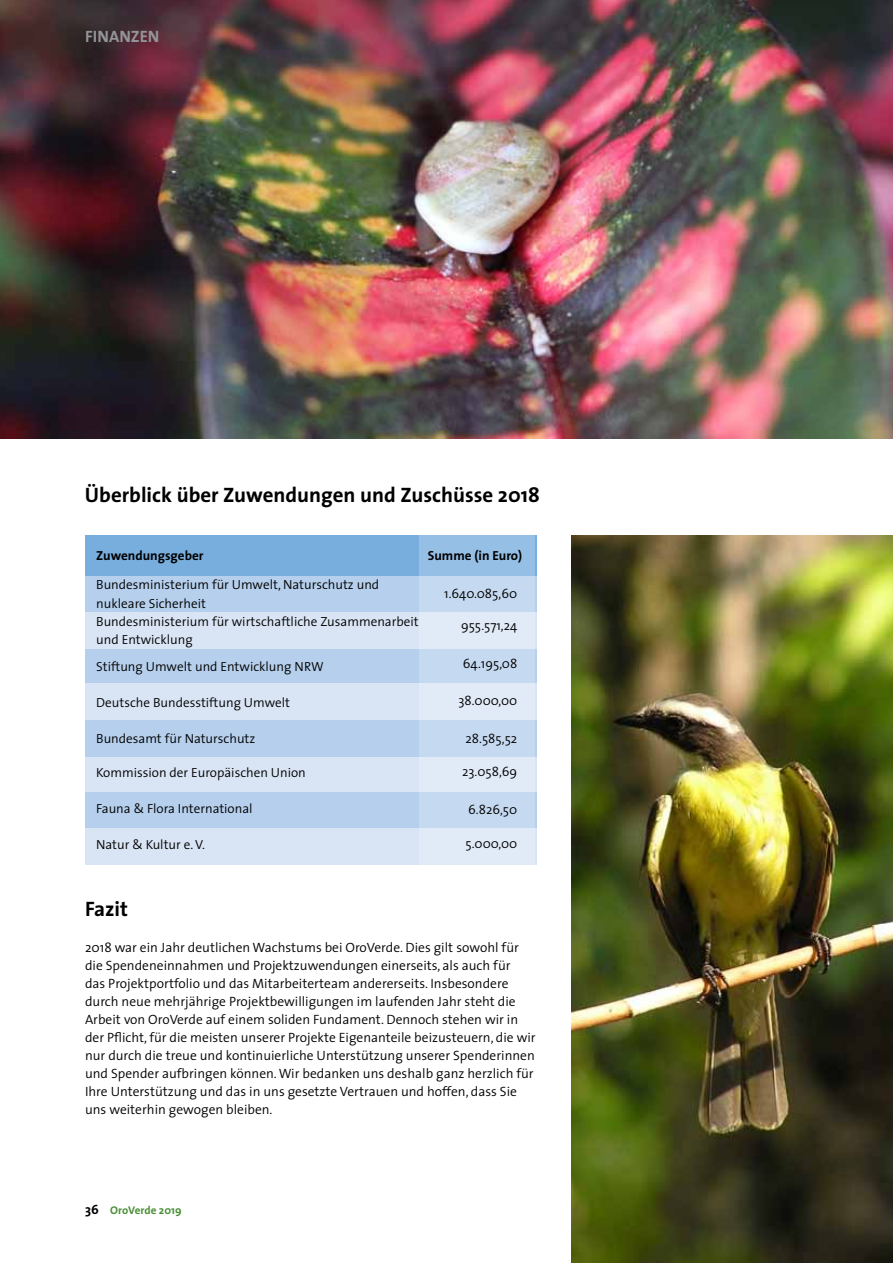
<style>
.page{position:relative;width:893px;height:1263px;background:#fff}
.page>*{position:absolute;margin:0;border:0;box-sizing:border-box;transform-origin:0 0}
.t1{font:700 21px "The Sans";color:#000}
.t2{font:700 16.5px "The Sans";color:#939598}
.t3{font:300 13.5px/18px "The Sans";color:#000}
.t4{font:300 13.2px/18.3px "The Sans";color:#000}
.t5{font:700 13.2px "The Sans";color:#000}
.t6{font:700 11.25px "The Sans";color:#4b9039}
.s1{font-size:13.2px;color:#000}
</style>
<div class="page">
<img style="left:0;top:0;width:893px;height:438px">
<img style="left:572px;top:536px;width:321px;height:727px">
<div style="left:85px;top:756px;width:452px;height:36px;background:#d9e5f5"></div>
<div style="left:85px;top:828px;width:452px;height:36px;background:#d9e5f5"></div>
<div style="left:85px;top:792px;width:452px;height:36px;background:#b5cfec"></div>
<div style="left:85px;top:648px;width:451px;height:37px;background:#b5cfec"></div>
<div style="left:85px;top:684px;width:451px;height:36px;background:#d9e5f5"></div>
<div style="left:85px;top:720px;width:451px;height:36px;background:#b5cfec"></div>
<div style="left:85px;top:576px;width:451px;height:36px;background:#b5cfec"></div>
<div style="left:85px;top:612px;width:451px;height:36px;background:#d9e5f5"></div>
<div style="left:85px;top:536px;width:451px;height:40px;background:#78aede"></div>
<svg style="left:419px;top:536px;width:115px;height:329px"></svg>
<p class="t2" style="left:85px;top:26px;width:76px">FINANZEN</p>
<h1 class="t1" style="left:85px;top:481px;width:456px">Überblick über Zuwendungen und Zuschüsse 2018</h1>
<p class="t5" style="left:96px;top:547px;width:109px">Zuwendungsgeber</p>
<p class="t5" style="left:428px;top:547px;width:96px">Summe (in Euro)</p>
<p class="t4" style="left:96px;top:576px;width:324px">Bundesministerium für Umwelt, Naturschutz und nukleare Sicherheit<br>Bundesministerium für wirtschaftliche Zusammenarbeit und Entwicklung</p>
<p class="t4" style="left:96px;top:657px;width:229px">Stiftung Umwelt und Entwicklung NRW</p>
<p class="t4" style="left:96px;top:693px;width:195px">Deutsche Bundesstiftung Umwelt</p>
<p class="t4" style="left:96px;top:730px;width:161px">Bundesamt für Naturschutz</p>
<p class="t4" style="left:96px;top:764px;width:211px">Kommission der Europäischen Union</p>
<p class="t4" style="left:96px;top:800px;width:158px">Fauna &amp; Flora International</p>
<p class="t4" style="left:96px;top:836px;width:110px">Natur &amp; Kultur e. V.</p>
<p class="t4" style="left:444px;top:584px;width:75px">1.640.085,60</p>
<p class="t4" style="left:461px;top:617px;width:58px">955.571,24</p>
<p class="t4" style="left:463px;top:654px;width:56px">64.195,08</p>
<p class="t4" style="left:458px;top:692px;width:60px">38.000,00</p>
<p class="t4" style="left:466px;top:729px;width:53px">28.585,52</p>
<p class="t4" style="left:462px;top:763px;width:57px">23.058,69</p>
<p class="t4" style="left:468px;top:800px;width:50px">6.826,50</p>
<p class="t4" style="left:465px;top:834px;width:53px">5.000,00</p>
<h1 class="t1" style="left:85px;top:895px;width:45px">Fazit</h1>
<p class="t3" style="left:85px;top:938px;width:452px">2018 war ein Jahr deutlichen Wachstums bei OroVerde. Dies gilt sowohl für die Spendeneinnahmen und Projektzuwendungen einerseits, als auch für<br>das Projektportfolio und das Mitarbeiterteam andererseits. Insbesondere durch neue mehrjährige Projektbewilligungen im laufenden Jahr steht die Arbeit von OroVerde auf einem soliden Fundament. Dennoch stehen wir in der Pflicht, für die meisten unserer Projekte Eigenanteile beizusteuern, die wir nur durch die treue und kontinuierliche Unterstützung unserer Spenderinnen und Spender aufbringen können. Wir bedanken uns deshalb ganz herzlich für Ihre Unterstützung und das in uns gesetzte Vertrauen und hoffen, dass Sie uns weiterhin gewogen bleiben.</p>
<p class="t6" style="left:85px;top:1203px;width:98px"><span class="s1">36</span> OroVerde 2019</p>
</div>
